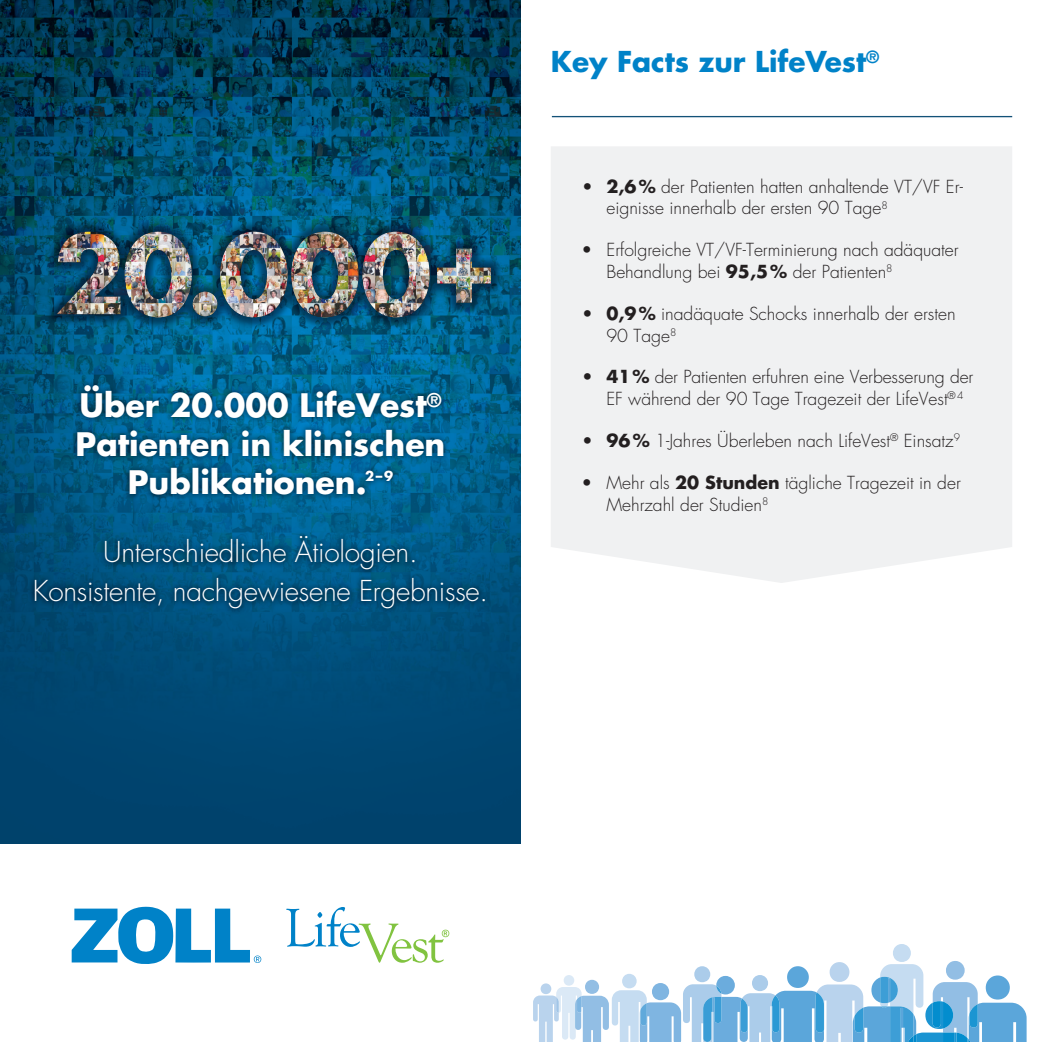
<style>
.page{position:relative;width:1042px;height:1042px;background:#fff}
.page>*{position:absolute;margin:0;border:0;box-sizing:border-box;transform-origin:0 0}
.t1{font:700 31.5px "Futura LT";color:#fff}
.t2{font:300 28px/38.5px "Futura LT";letter-spacing:-.01em;color:#fff;text-align:center}
.t3{font:700 28px "Futura LT";color:#0082c8}
.t4{font:300 17.5px/21.9px "Futura LT";color:#231f20}
.t5{font:700 13.3px "Futura LT";color:#fff}
.s1{font-weight:700}
</style>
<div class="page">
<div style="left:0;top:719px;width:521px;height:124px;background:#00446e"></div>
<img style="left:0;top:0;width:521px;height:239px">
<img style="left:0;top:239px;width:57px;height:480px">
<img style="left:464px;top:239px;width:57px;height:480px">
<img style="left:57px;top:329px;width:407px;height:50px">
<img style="left:57px;top:615px;width:407px;height:104px">
<img style="left:28px;top:379px;width:463px;height:236px">
<svg style="left:286px;top:907px;width:163px;height:55px"></svg>
<svg style="left:72px;top:906px;width:189px;height:58px"></svg>
<div style="left:551px;top:147px;width:461px;height:436px;background:#f0f1f2"></div>
<img style="left:45px;top:220px;width:458px;height:109px">
<img style="left:57px;top:232px;width:434px;height:85px">
<hr style="left:552px;top:116px;width:460px;height:1px;background:#135278">
<svg style="left:533px;top:944px;width:493px;height:98px"></svg>
<h1 class="t1" style="left:80px;top:384px;width:363px">Über 20.000 LifeVest<sup>®</sup></h1>
<h1 class="t1" style="left:76px;top:423px;width:371px">Patienten in klinischen</h1>
<h1 class="t1" style="left:128px;top:461px;width:240px">Publikationen.</h1>
<p class="t5" style="left:365px;top:467px;width:30px">2 – 9</p>
<h2 class="t2" style="left:33px;top:534px;width:457px">Unterschiedliche Ätiologien.<br>Konsistente, nachgewiesene Ergebnisse.</h2>
<h2 class="t3" style="left:551px;top:43px;width:330px">Key Facts zur LifeVest<sup>®</sup></h2>
<p class="t4" style="left:606px;top:176px;width:358px;text-indent:-25px"><span class="s1">• 2,6 %</span> der Patienten hatten anhaltende VT/VF Er&shy;eignisse innerhalb der ersten 90 Tage<sup>8</sup></p>
<p class="t4" style="left:606px;top:239px;width:354px;text-indent:-25px">• Erfolgreiche VT/VF-Terminierung nach adäquater<br>Behandlung bei <span class="s1">95,5 %</span> der Patienten<sup>8</sup></p>
<p class="t4" style="left:606px;top:303px;width:351px;text-indent:-25px"><span class="s1">• 0,9 %</span> inadäquate Schocks innerhalb der ersten<br>90 Tage<sup>8</sup></p>
<p class="t4" style="left:606px;top:367px;width:368px;text-indent:-25px"><span class="s1">• 41 %</span> der Patienten erfuhren eine Verbesserung der<br>EF während der 90 Tage Tragezeit der LifeVest<sup>®</sup> <sup>4</sup></p>
<p class="t4" style="left:582px;top:430px;width:380px"><span class="s1">• 96 %</span> 1-Jahres Überleben nach LifeVest<sup>®</sup> Einsatz<sup>9</sup></p>
<p class="t4" style="left:606px;top:472px;width:356px;text-indent:-25px">• Mehr als <span class="s1">20 Stunden</span> tägliche Tragezeit in der<br>Mehrzahl der Studien<sup>8</sup></p>
</div>
